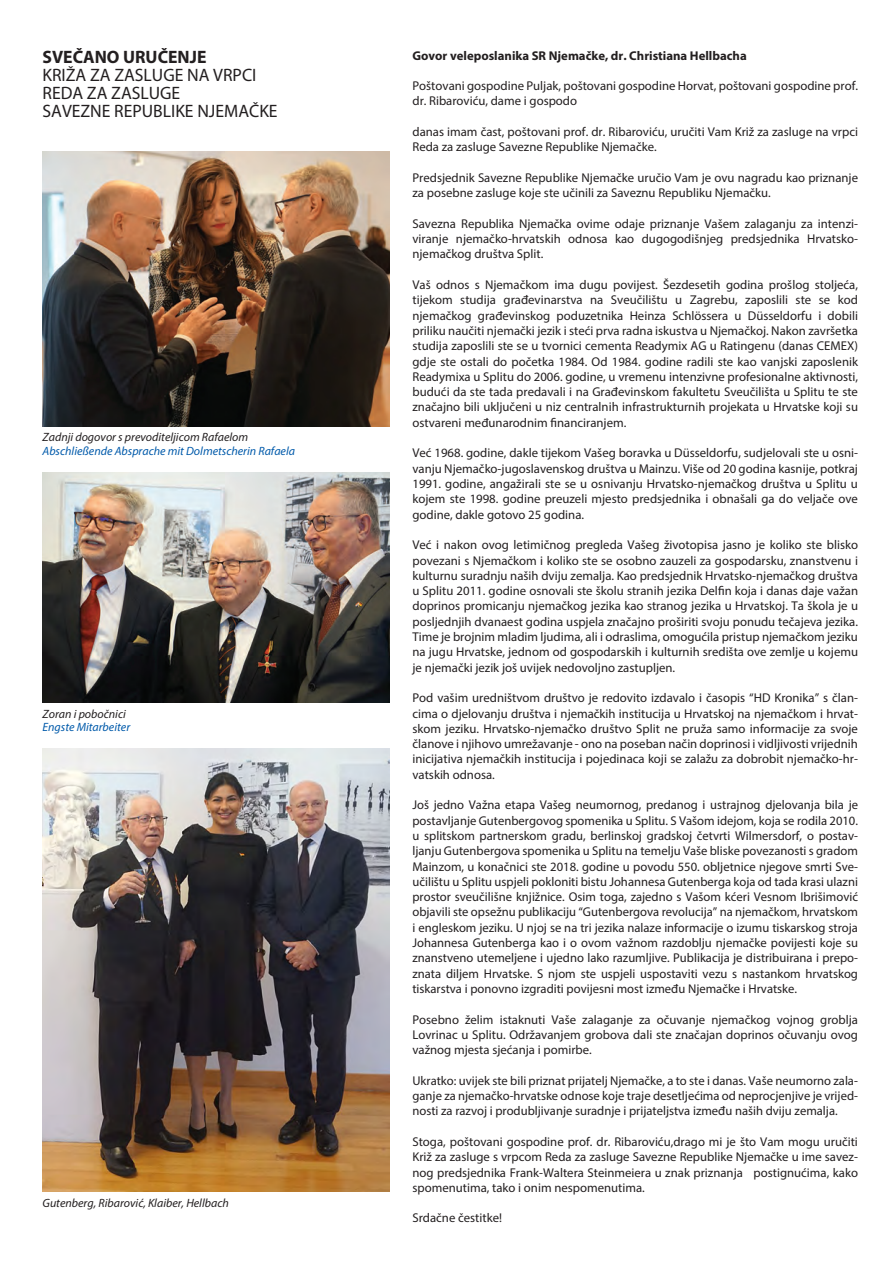
<style>
.page{position:relative;width:893px;height:1263px;background:#fff}
.page>*{position:absolute;margin:0;border:0;box-sizing:border-box;transform-origin:0 0}
.t1{font:18px/18px "Myriad Pro";color:#231f20}
.t2{font:700 18px "Myriad Pro";color:#231f20}
.t3{font:12.75px/15.3px "Myriad Pro";color:#231f20;text-align:justify}
.t4{font:700 12.75px "Myriad Pro";color:#231f20}
.t5{font:italic 12px "Myriad Pro";color:#231f20}
.t6{font:italic 12px "Myriad Pro";color:#015aaa}
</style>
<div class="page">
<img style="left:43px;top:151px;width:346px;height:276px">
<img style="left:43px;top:473px;width:346px;height:229px">
<img style="left:43px;top:748px;width:346px;height:444px">
<h1 class="t2" style="left:43px;top:45px;width:165px">SVEČANO URUČENJE</h1>
<h1 class="t1" style="left:43px;top:66px;width:237px">KRIŽA ZA ZASLUGE NA VRPCI<br>REDA ZA ZASLUGE<br>SAVEZNE REPUBLIKE NJEMAČKE</h1>
<p class="t5" style="left:43px;top:430px;width:207px">Zadnji dogovor s prevoditeljicom Rafaelom</p>
<p class="t6" style="left:43px;top:443px;width:254px">Abschließende Absprache mit Dolmetscherin Rafaela</p>
<p class="t5" style="left:43px;top:706px;width:85px">Zoran i pobočnici</p>
<p class="t6" style="left:43px;top:720px;width:89px">Engste Mitarbeiter</p>
<p class="t5" style="left:43px;top:1196px;width:188px">Gutenberg, Ribarović, Klaiber, Hellbach</p>
<p class="t4" style="left:412px;top:47px;width:336px">Govor veleposlanika SR Njemačke, dr. Christiana Hellbacha</p>
<p class="t3" style="left:412px;top:78px;width:447px">Poštovani gospodine Puljak, poštovani gospodine Horvat, poštovani gospodine prof. dr. Ribaroviću, dame i gospodo</p>
<p class="t3" style="left:412px;top:124px;width:447px">danas imam čast, poštovani prof. dr. Ribaroviću, uručiti Vam Križ za zasluge na vrpci<br>Reda za zasluge Savezne Republike Njemačke.</p>
<p class="t3" style="left:412px;top:170px;width:447px">Predsjednik Savezne Republike Njemačke uručio Vam je ovu nagradu kao priznanje za posebne zasluge koje ste učinili za Saveznu Republiku Njemačku.</p>
<p class="t3" style="left:412px;top:216px;width:447px">Savezna Republika Njemačka ovime odaje priznanje Vašem zalaganju za intenzi&shy;viranje njemačko-hrvatskih odnosa kao dugogodišnjeg predsjednika Hrvatsko&shy;njemačkog društva Split.</p>
<p class="t3" style="left:412px;top:277px;width:447px">Vaš odnos s Njemačkom ima dugu povijest. Šezdesetih godina prošlog stoljeća, tijekom studija građevinarstva na Sveučilištu u Zagrebu, zaposlili ste se kod njemačkog građevinskog poduzetnika Heinza Schlössera u Düsseldorfu i dobili priliku naučiti njemački jezik i steći prva radna iskustva u Njemačkoj. Nakon završetka studija zaposlili ste se u tvornici cementa Readymix AG u Ratingenu (danas CEMEX) gdje ste ostali do početka 1984. Od 1984. godine radili ste kao vanjski zaposlenik Readymixa u Splitu do 2006. godine, u vremenu intenzivne profesionalne aktivnosti, budući da ste tada predavali i na Građevinskom fakultetu Sveučilišta u Splitu te ste značajno bili uključeni u niz centralnih infrastrukturnih projekata u Hrvatske koji su ostvareni međunarodnim financiranjem.</p>
<p class="t3" style="left:412px;top:445px;width:447px">Već 1968. godine, dakle tijekom Vašeg boravka u Düsseldorfu, sudjelovali ste u osni&shy;vanju Njemačko-jugoslavenskog društva u Mainzu. Više od 20 godina kasnije, potkraj 1991. godine, angažirali ste se u osnivanju Hrvatsko-njemačkog društva u Splitu u kojem ste 1998. godine preuzeli mjesto predsjednika i obnašali ga do veljače ove godine, dakle gotovo 25 godina.</p>
<p class="t3" style="left:412px;top:537px;width:447px">Već i nakon ovog letimičnog pregleda Vašeg životopisa jasno je koliko ste blisko povezani s Njemačkom i koliko ste se osobno zauzeli za gospodarsku, znanstvenu i kulturnu suradnju naših dviju zemalja. Kao predsjednik Hrvatsko-njemačkog društva u Splitu 2011. godine osnovali ste školu stranih jezika Delfin koja i danas daje važan doprinos promicanju njemačkog jezika kao stranog jezika u Hrvatskoj. Ta škola je u posljednjih dvanaest godina uspjela značajno proširiti svoju ponudu tečajeva jezika.<br>Time je brojnim mladim ljudima, ali i odraslima, omogućila pristup njemačkom jeziku na jugu Hrvatske, jednom od gospodarskih i kulturnih središta ove zemlje u kojemu je njemački jezik još uvijek nedovoljno zastupljen.</p>
<p class="t3" style="left:412px;top:690px;width:447px">Pod vašim uredništvom društvo je redovito izdavalo i časopis “HD Kronika” s član&shy;cima o djelovanju društva i njemačkih institucija u Hrvatskoj na njemačkom i hrvat&shy;skom jeziku. Hrvatsko-njemačko društvo Split ne pruža samo informacije za svoje članove i njihovo umrežavanje - ono na poseban način doprinosi i vidljivosti vrijednih inicijativa njemačkih institucija i pojedinaca koji se zalažu za dobrobit njemačko-hr&shy;vatskih odnosa.</p>
<p class="t3" style="left:412px;top:797px;width:447px">Još jedno Važna etapa Vašeg neumornog, predanog i ustrajnog djelovanja bila je postavljanje Gutenbergovog spomenika u Splitu. S Vašom idejom, koja se rodila 2010. u splitskom partnerskom gradu, berlinskoj gradskoj četvrti Wilmersdorf, o postav&shy;ljanju Gutenbergova spomenika u Splitu na temelju Vaše bliske povezanosti s gradom Mainzom, u konačnici ste 2018. godine u povodu 550. obljetnice njegove smrti Sve&shy;učilištu u Splitu uspjeli pokloniti bistu Johannesa Gutenberga koja od tada krasi ulazni prostor sveučilišne knjižnice. Osim toga, zajedno s Vašom kćeri Vesnom Ibrišimović objavili ste opsežnu publikaciju “Gutenbergova revolucija” na njemačkom, hrvatskom i engleskom jeziku. U njoj se na tri jezika nalaze informacije o izumu tiskarskog stroja Johannesa Gutenberga kao i o ovom važnom razdoblju njemačke povijesti koje su znanstveno utemeljene i ujedno lako razumljive. Publikacija je distribuirana i prepo&shy;znata diljem Hrvatske. S njom ste uspjeli uspostaviti vezu s nastankom hrvatskog tiskarstva i ponovno izgraditi povijesni most između Njemačke i Hrvatske.</p>
<p class="t3" style="left:412px;top:1011px;width:447px">Posebno želim istaknuti Vaše zalaganje za očuvanje njemačkog vojnog groblja Lovrinac u Splitu. Održavanjem grobova dali ste značajan doprinos očuvanju ovog važnog mjesta sjećanja i pomirbe.</p>
<p class="t3" style="left:412px;top:1073px;width:447px">Ukratko: uvijek ste bili priznat prijatelj Njemačke, a to ste i danas. Vaše neumorno zala&shy;ganje za njemačko-hrvatske odnose koje traje desetljećima od neprocjenjive je vrijed&shy;nosti za razvoj i produbljivanje suradnje i prijateljstva između naših dviju zemalja.</p>
<p class="t3" style="left:412px;top:1134px;width:447px">Stoga, poštovani gospodine prof. dr. Ribaroviću,drago mi je što Vam mogu uručiti Križ za zasluge s vrpcom Reda za zasluge Savezne Republike Njemačke u ime savez&shy;nog predsjednika Frank-Waltera Steinmeiera u znak priznanja postignućima, kako spomenutima, tako i onim nespomenutima.</p>
<p class="t3" style="left:412px;top:1210px;width:91px">Srdačne čestitke!</p>
</div>
